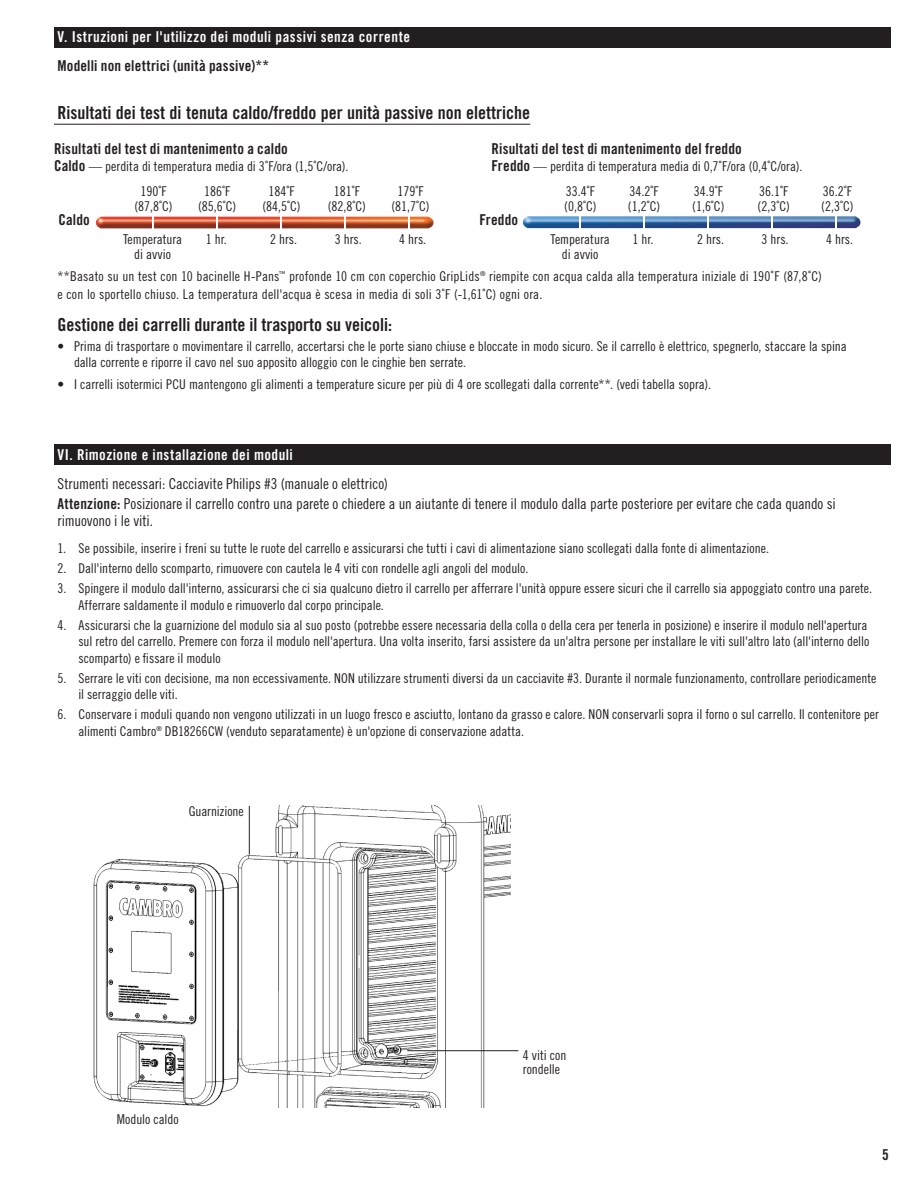
<style>
.page{position:relative;width:918px;height:1188px;background:#fff}
.page>*{position:absolute;margin:0;border:0;box-sizing:border-box;transform-origin:0 0}
.Openning{font:18px "Trade Gothic LT Std Bd Cn 20";color:#231f20}
.Body{font:18px "Trade Gothic LT Std Bd Cn 20";color:#231f20}
.Body-2{font:15px/16.5px "Trade Gothic LT Std Cn 18";letter-spacing:-.005em;color:#231f20}
.Body-3{font:15px "Trade Gothic LT Std Bd Cn 20";letter-spacing:.01em;color:#231f20}
.Sub_Head_WHT{font:15px "Trade Gothic LT Std Bd Cn 20";letter-spacing:.03em;color:#fff}
.Body-4{font:13.5px/15px "Trade Gothic LT Std Cn 18";color:#231f20}
.Body_with_Bullet{font:13.5px/16.5px "Trade Gothic LT Std Cn 18";color:#231f20}
.Openning-2{font:13.5px/18px "Trade Gothic LT Std Cn 18";letter-spacing:.01em;color:#231f20}
.s1{font-family:"Trade Gothic LT Std Bd Cn 20";font-size:15px}
.s2{font-family:"Trade Gothic LT Std Bd Cn 20"}
</style>
<div class="page">
<img style="left:93px;top:805px;width:418px;height:302px">
<img style="left:96px;top:217px;width:338px;height:12px">
<svg style="left:152px;top:217px;width:2px;height:12px"></svg>
<svg style="left:216px;top:217px;width:2px;height:12px"></svg>
<svg style="left:280px;top:217px;width:2px;height:12px"></svg>
<svg style="left:344px;top:217px;width:2px;height:12px"></svg>
<svg style="left:408px;top:217px;width:2px;height:12px"></svg>
<img style="left:523px;top:216px;width:337px;height:12px">
<svg style="left:579px;top:216px;width:2px;height:12px"></svg>
<svg style="left:643px;top:216px;width:2px;height:12px"></svg>
<svg style="left:707px;top:216px;width:2px;height:12px"></svg>
<svg style="left:771px;top:216px;width:2px;height:12px"></svg>
<svg style="left:835px;top:216px;width:2px;height:12px"></svg>
<hr style="left:249px;top:806px;width:1px;height:49px;background:#231f20">
<hr style="left:407px;top:1050px;width:111px;height:1px;background:#231f20">
<div style="left:54px;top:27px;width:837px;height:20px;background:#231f20"></div>
<div style="left:54px;top:444px;width:837px;height:20px;background:#231f20"></div>
<hr style="left:54px;top:124px;width:476px;height:1px;background:#231f20">
<p class="Sub_Head_WHT" style="left:58px;top:28px;width:354px">V. Istruzioni per l'utilizzo dei moduli passivi senza corrente</p>
<p class="Body-3" style="left:58px;top:57px;width:213px">Modelli non elettrici (unità passive)**</p>
<p class="Openning" style="left:58px;top:101px;width:474px">Risultati dei test di tenuta caldo/freddo per unità passive non elettriche</p>
<p class="Body-3" style="left:54px;top:140px;width:235px">Risultati del test di mantenimento a caldo</p>
<p class="Body-4" style="left:54px;top:159px;width:296px"><span class="s1">Caldo</span> — perdita di temperatura media di 3˚F/ora (1,5˚C/ora).</p>
<p class="Body-3" style="left:491px;top:140px;width:252px">Risultati del test di mantenimento del freddo</p>
<p class="Body-4" style="left:491px;top:159px;width:312px"><span class="s1">Freddo</span> — perdita di temperatura media di 0,7˚F/ora (0,4˚C/ora).</p>
<p class="Body-4" style="left:134px;top:183px;width:40px;text-align:center">190˚F (87,8˚C)</p>
<p class="Body-4" style="left:564px;top:183px;width:34px">33.4˚F (0,8˚C)</p>
<p class="Body-4" style="left:198px;top:183px;width:40px;text-align:center">186˚F (85,6˚C)</p>
<p class="Body-4" style="left:628px;top:183px;width:34px">34.2˚F (1,2˚C)</p>
<p class="Body-4" style="left:262px;top:183px;width:40px;text-align:center">184˚F (84,5˚C)</p>
<p class="Body-4" style="left:692px;top:183px;width:34px">34.9˚F (1,6˚C)</p>
<p class="Body-4" style="left:328px;top:183px;width:40px;text-align:center">181˚F (82,8˚C)</p>
<p class="Body-4" style="left:758px;top:183px;width:34px">36.1˚F (2,3˚C)</p>
<p class="Body-4" style="left:391px;top:183px;width:40px;text-align:center">179˚F (81,7˚C)</p>
<p class="Body-4" style="left:821px;top:183px;width:34px">36.2˚F (2,3˚C)</p>
<p class="Body-3" style="left:59px;top:211px;width:33px">Caldo</p>
<p class="Body-3" style="left:479px;top:211px;width:40px">Freddo</p>
<p class="Body-4" style="left:206px;top:231px;width:22px">1 hr.</p>
<p class="Body-4" style="left:270px;top:231px;width:28px">2 hrs.</p>
<p class="Body-4" style="left:335px;top:231px;width:28px">3 hrs.</p>
<p class="Body-4" style="left:399px;top:231px;width:28px">4 hrs.</p>
<p class="Body-4" style="left:633px;top:231px;width:22px">1 hr.</p>
<p class="Body-4" style="left:697px;top:231px;width:28px">2 hrs.</p>
<p class="Body-4" style="left:762px;top:231px;width:28px">3 hrs.</p>
<p class="Body-4" style="left:826px;top:231px;width:28px">4 hrs.</p>
<p class="Body-4" style="left:123px;top:231px;width:61px">Temperatura</p>
<p class="Body-4" style="left:134px;top:246px;width:38px">di avvio</p>
<p class="Body-4" style="left:551px;top:231px;width:61px">Temperatura</p>
<p class="Body-4" style="left:562px;top:246px;width:38px">di avvio</p>
<p class="Openning-2" style="left:58px;top:267px;width:766px">**Basato su un test con 10 bacinelle H-Pans<sup>™</sup> profonde 10 cm con coperchio GripLids<sup>®</sup> riempite con acqua calda alla temperatura iniziale di 190˚F (87,8˚C) e con lo sportello chiuso. La temperatura dell'acqua è scesa in media di soli 3˚F (-1,61˚C) ogni ora.</p>
<p class="Body" style="left:58px;top:313px;width:336px">Gestione dei carrelli durante il trasporto su veicoli:</p>
<p class="Body_with_Bullet" style="left:74px;top:337px;width:774px;text-indent:-16px">• Prima di trasportare o movimentare il carrello, accertarsi che le porte siano chiuse e bloccate in modo sicuro. Se il carrello è elettrico, spegnerlo, staccare la spina dalla corrente e riporre il cavo nel suo apposito alloggio con le cinghie ben serrate.</p>
<p class="Body_with_Bullet" style="left:58px;top:376px;width:655px">• I carrelli isotermici PCU mantengono gli alimenti a temperature sicure per più di 4 ore scollegati dalla corrente**. (vedi tabella sopra).</p>
<p class="Sub_Head_WHT" style="left:58px;top:445px;width:237px">VI. Rimozione e installazione dei moduli</p>
<p class="Body-2" style="left:58px;top:476px;width:332px">Strumenti necessari: Cacciavite Philips #3 (manuale o elettrico)</p>
<p class="Body-2" style="left:58px;top:496px;width:780px"><span class="s2">Attenzione:</span> Posizionare il carrello contro una parete o chiedere a un aiutante di tenere il modulo dalla parte posteriore per evitare che cada quando si rimuovono i le viti.</p>
<p class="Body-4" style="left:58px;top:541px;width:713px">1. Se possibile, inserire i freni su tutte le ruote del carrello e assicurarsi che tutti i cavi di alimentazione siano scollegati dalla fonte di alimentazione.</p>
<p class="Body-4" style="left:58px;top:561px;width:472px">2. Dall'interno dello scomparto, rimuovere con cautela le 4 viti con rondelle agli angoli del modulo.</p>
<p class="Body-4" style="left:79px;top:580px;width:795px;line-height:16.5px;text-indent:-21px">3. Spingere il modulo dall'interno, assicurarsi che ci sia qualcuno dietro il carrello per afferrare l'unità oppure essere sicuri che il carrello sia appoggiato contro una parete.<br>Afferrare saldamente il modulo e rimuoverlo dal corpo principale.</p>
<p class="Body-4" style="left:79px;top:617px;width:792px;line-height:16.5px;text-indent:-21px">4. Assicurarsi che la guarnizione del modulo sia al suo posto (potrebbe essere necessaria della colla o della cera per tenerla in posizione) e inserire il modulo nell'apertura sul retro del carrello. Premere con forza il modulo nell'apertura. Una volta inserito, farsi assistere da un'altra persone per installare le viti sull'altro lato (all'interno dello scomparto) e fissare il modulo</p>
<p class="Body-4" style="left:79px;top:670px;width:799px;line-height:16.5px;text-indent:-21px">5. Serrare le viti con decisione, ma non eccessivamente. NON utilizzare strumenti diversi da un cacciavite #3. Durante il normale funzionamento, controllare periodicamente il serraggio delle viti.</p>
<p class="Body-4" style="left:79px;top:706px;width:802px;line-height:16.5px;text-indent:-21px">6. Conservare i moduli quando non vengono utilizzati in un luogo fresco e asciutto, lontano da grasso e calore. NON conservarli sopra il forno o sul carrello. Il contenitore per alimenti Cambro<sup>®</sup> DB18266CW (venduto separatamente) è un'opzione di conservazione adatta.</p>
<p class="Body-4" style="left:189px;top:803px;width:57px">Guarnizione</p>
<p class="Body-4" style="left:117px;top:1112px;width:63px">Modulo caldo</p>
<p class="Body-4" style="left:523px;top:1049px;width:45px;line-height:13.5px">4 viti con rondelle</p>
<p class="Body-3" style="left:882px;top:1145px;width:8px">5</p>
</div>
